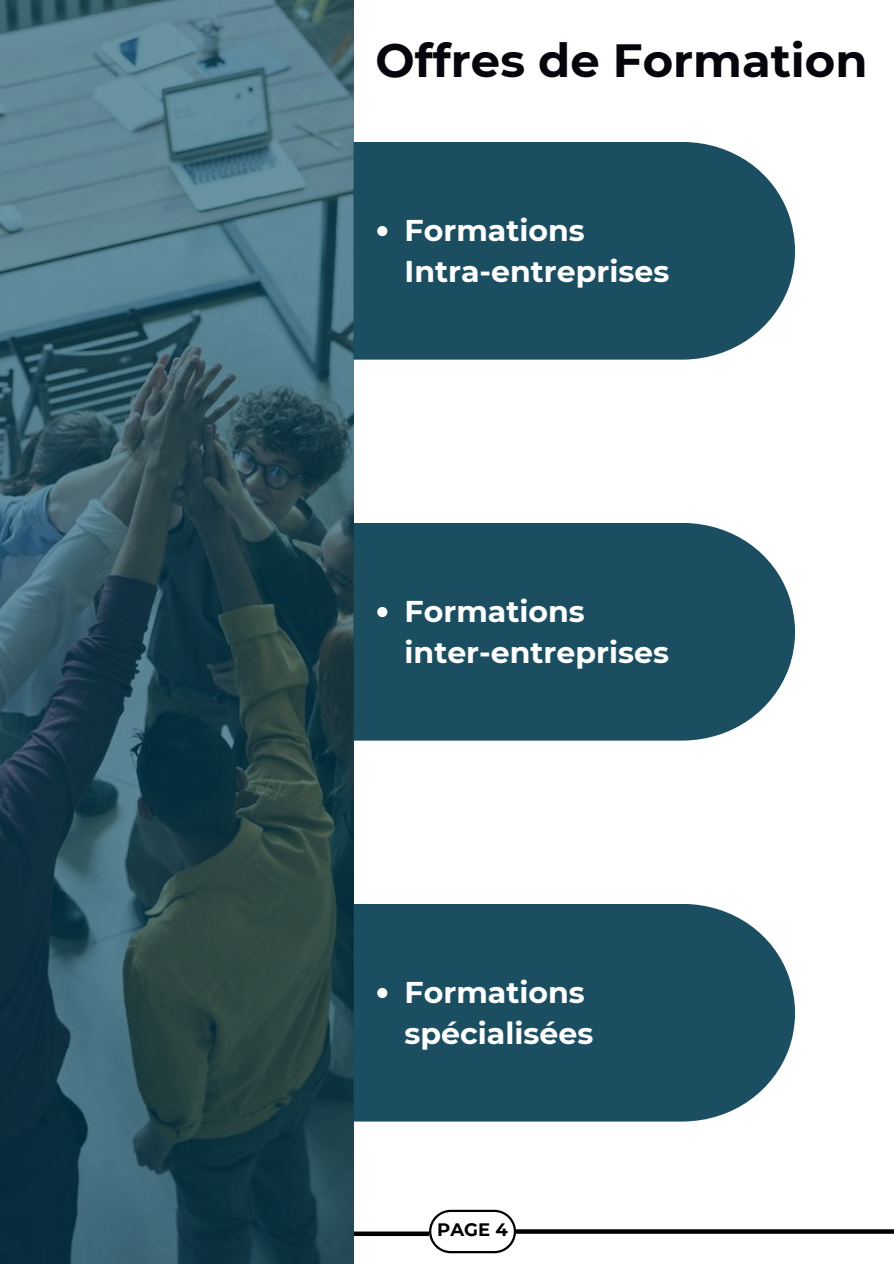
<style>
.page{position:relative;width:894px;height:1264px;background:#fff}
.page>*{position:absolute;margin:0;border:0;box-sizing:border-box;transform-origin:0 0}
.t1{font:700 46.5px "Montserrat";color:#05060c}
.t2{font:700 30px/41.7px "Montserrat";color:#fff}
.t3{font:700 18px "Montserrat";color:#000}
</style>
<div class="page">
<svg style="left:429px;top:1209px;width:86px;height:44px"></svg>
<svg style="left:516px;top:1229px;width:377px;height:4px;background:#111"></svg>
<svg style="left:353px;top:1231px;width:76px;height:4px"></svg>
<div style="left:353px;top:142px;width:441px;height:217px;background:#1b4e61"></div>
<div style="left:353px;top:523px;width:441px;height:217px;background:#1b4e61"></div>
<div style="left:353px;top:903px;width:441px;height:218px;background:#1b4e61"></div>
<svg style="left:0;top:0;width:353px;height:1262px;background:#335662"></svg>
<svg style="left:377px;top:226px;width:10px;height:10px"></svg>
<svg style="left:377px;top:607px;width:10px;height:10px"></svg>
<svg style="left:377px;top:987px;width:10px;height:11px"></svg>
<h1 class="t1" style="left:375px;top:32px;width:493px">Offres de Formation</h1>
<p class="t2" style="left:404px;top:209px;width:182px">Formations</p>
<h2 class="t2" style="left:404px;top:251px;width:266px">Intra-entreprises</h2>
<p class="t2" style="left:404px;top:590px;width:182px">Formations</p>
<h2 class="t2" style="left:404px;top:631px;width:266px">inter-entreprises</h2>
<p class="t2" style="left:404px;top:970px;width:190px">Formations spécialisées</p>
<p class="t3" style="left:437px;top:1218px;width:72px">PAGE 4</p>
</div>
